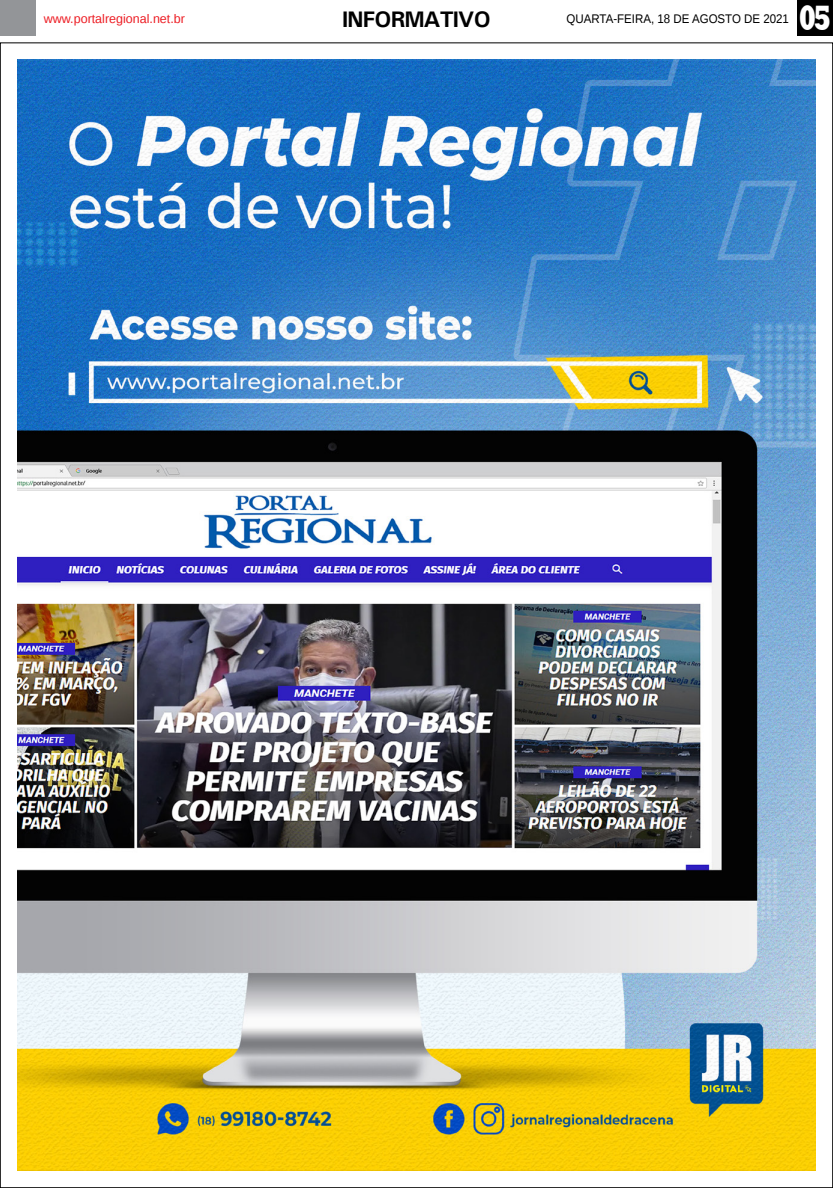
<style>
.page{position:relative;width:833px;height:1188px;background:#fff}
.page>*{position:absolute;margin:0;border:0;box-sizing:border-box;transform-origin:0 0}
.t1{font:800 36.12px "Rockwell";color:#fff;scale:.7 1}
.TITULO_PG{font:700 22.5px "Univers";letter-spacing:-.04em;color:#000}
.DATA_PG{font:12.5px "Liberation Sans";color:#000;scale:.92 1}
.DATA_PG-2{font:12.5px "Liberation Sans";color:#ed1d24}
</style>
<div class="page">
<div style="left:0;top:0;width:35px;height:35px;background:#939598"></div>
<div style="left:797px;top:0;width:36px;height:35px;background:#000"></div>
<img style="left:17px;top:60px;width:798px;height:1109px">
<p class="DATA_PG-2" style="left:44px;top:12px;width:143px">www.portalregional.net.br</p>
<p class="TITULO_PG" style="left:342px;top:5px;width:150px">INFORMATIVO</p>
<p class="DATA_PG" style="left:566px;top:12px;width:243px">QUARTA-FEIRA, 18 DE AGOSTO DE 2021</p>
<p class="t1" style="left:799px;top:-3px;width:48px">05</p>
</div>
